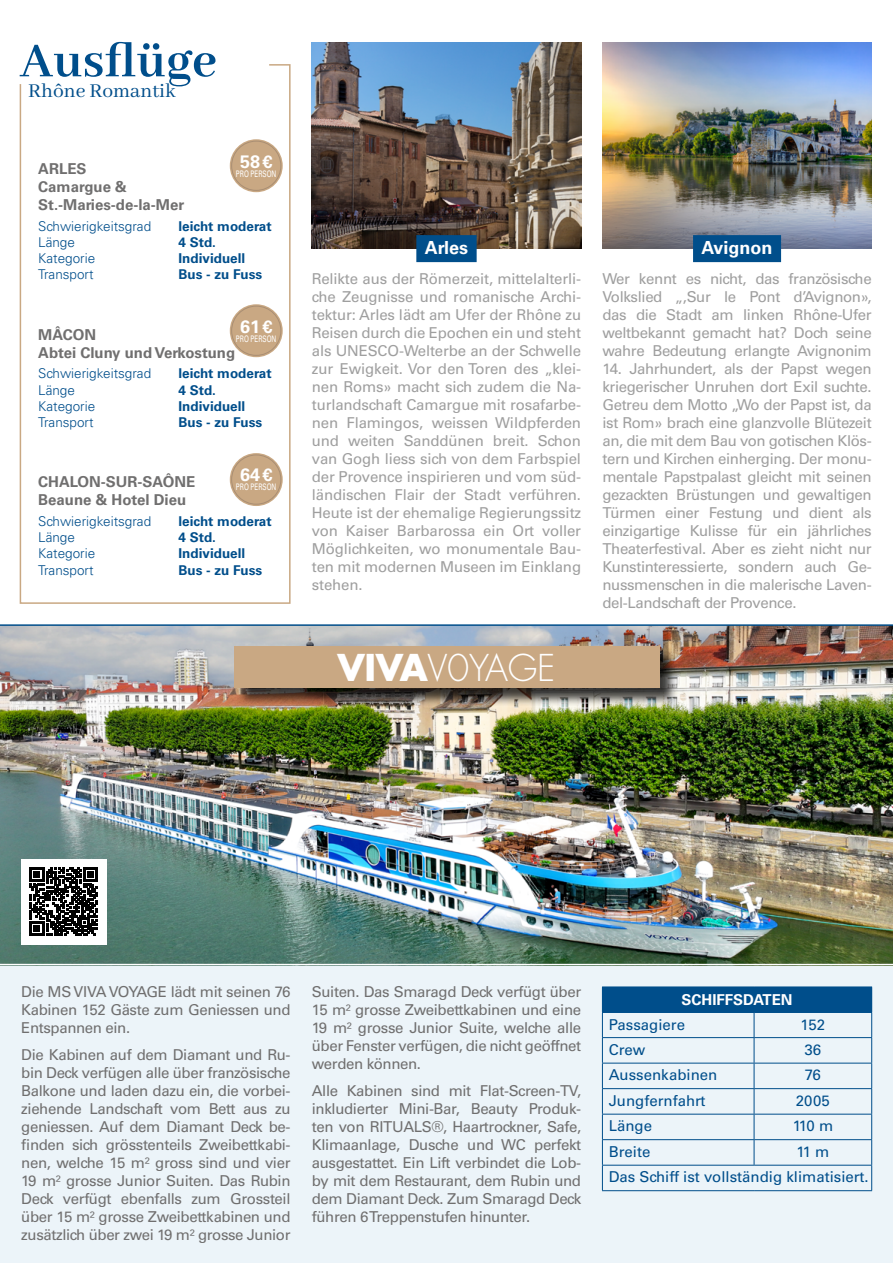
<style>
.page{position:relative;width:893px;height:1263px;background:#fff}
.page>*{position:absolute;margin:0;border:0;box-sizing:border-box;transform-origin:0 0}
.t1{font:700 52.5px "Abhaya Libre";color:#004e8b}
.t2{font:300 36px "Futura Std";letter-spacing:-.01em;color:#fff}
.t3{font:21px "Abhaya Libre";color:#004e8b}
.t4{font:700 18px "Univers LT Std";color:#fff}
.t5{font:15px/18px "Univers LT Std";letter-spacing:-.025em;color:#9f9f9f;text-align:justify}
.t6{font:15px/18px "Univers LT Std";letter-spacing:-.025em;color:#706f6f;text-align:justify}
.t7{font:15px/25.5px "Univers LT Std";color:#004e8b}
.t8{font:700 15px/18px "Univers LT Std";color:#706f6f}
.t9{font:700 15px "Univers LT Std";color:#fff}
.t10{font:300 13.5px "Univers LT Std";color:#004e8b}
.t11{font:700 13.5px "Univers LT Std";color:#004e8b}
.t12{font:9px "Univers LT Std";color:#fff;scale:.7 1}
.s1{font-weight:700}
</style>
<div class="page">
<div style="left:0;top:965px;width:893px;height:298px;background:#ecf4f9"></div>
<div style="left:602px;top:987px;width:270px;height:25px;background:#004e8b"></div>
<svg style="left:603px;top:1013px;width:268px;height:152px"></svg>
<hr style="left:602px;top:1037px;width:152px;height:1px;background:#004e8b">
<hr style="left:754px;top:1037px;width:118px;height:1px;background:#004e8b">
<hr style="left:602px;top:1063px;width:152px;height:1px;background:#004e8b">
<hr style="left:754px;top:1063px;width:118px;height:1px;background:#004e8b">
<hr style="left:602px;top:1088px;width:152px;height:1px;background:#004e8b">
<hr style="left:754px;top:1088px;width:118px;height:1px;background:#004e8b">
<hr style="left:602px;top:1114px;width:152px;height:1px;background:#004e8b">
<hr style="left:754px;top:1114px;width:118px;height:1px;background:#004e8b">
<hr style="left:602px;top:1139px;width:152px;height:1px;background:#004e8b">
<hr style="left:754px;top:1139px;width:118px;height:1px;background:#004e8b">
<svg style="left:754px;top:1013px;width:1px;height:152px"></svg>
<hr style="left:602px;top:1165px;width:152px;height:1px;background:#004e8b">
<hr style="left:754px;top:1165px;width:118px;height:1px;background:#004e8b">
<hr style="left:602px;top:1190px;width:152px;height:1px;background:#004e8b">
<hr style="left:754px;top:1190px;width:118px;height:1px;background:#004e8b">
<hr style="left:602px;top:986px;width:152px;height:1px;background:#004e8b">
<svg style="left:602px;top:1013px;width:1px;height:177px"></svg>
<hr style="left:754px;top:986px;width:118px;height:1px;background:#004e8b">
<svg style="left:871px;top:1013px;width:1px;height:177px"></svg>
<hr style="left:602px;top:1012px;width:152px;height:1px;background:#004e8b">
<hr style="left:754px;top:1012px;width:118px;height:1px;background:#004e8b">
<img style="left:0;top:626px;width:893px;height:338px">
<div style="left:236px;top:648px;width:442px;height:59px;background:#000;opacity:.75"></div>
<div style="left:234px;top:646px;width:425px;height:42px;background:#c9a883"></div>
<div style="left:20px;top:64px;width:271px;height:540px;border:2px solid #c9a883"></div>
<svg style="left:19px;top:64px;width:259px;height:29px"></svg>
<img style="left:312px;top:43px;width:269px;height:206px">
<div style="left:416px;top:235px;width:61px;height:27px;background:#004e8b"></div>
<img style="left:602px;top:43px;width:270px;height:206px">
<div style="left:693px;top:235px;width:88px;height:27px;background:#004e8b"></div>
<div style="left:21px;top:859px;width:85px;height:85px;background:#fff"></div>
<svg style="left:30px;top:867px;width:68px;height:69px"></svg>
<hr style="left:0;top:624px;width:893px;height:2px;background:#004e8b">
<svg style="left:230px;top:139px;width:53px;height:53px"></svg>
<div style="left:232px;top:141px;width:49px;height:49px;background:#c9a883;border-radius:50%"></div>
<div style="left:231px;top:141px;width:50px;height:50px;border:1px solid #a98e73;border-radius:50%"></div>
<svg style="left:230px;top:304px;width:53px;height:53px"></svg>
<div style="left:232px;top:306px;width:49px;height:49px;background:#c9a883;border-radius:50%"></div>
<div style="left:231px;top:306px;width:50px;height:50px;border:1px solid #a98e73;border-radius:50%"></div>
<svg style="left:230px;top:453px;width:53px;height:53px"></svg>
<div style="left:232px;top:455px;width:49px;height:49px;background:#c9a883;border-radius:50%"></div>
<div style="left:231px;top:455px;width:50px;height:49px;border:1px solid #a98e73;border-radius:50%"></div>
<h1 class="t1" style="left:20px;top:31px;width:199px">Ausflüge</h1>
<h3 class="t3" style="left:28px;top:79px;width:149px">Rhône Romantik</h3>
<p class="t4" style="left:240px;top:151px;width:34px">58€</p>
<p class="t12" style="left:236px;top:168px;width:60px">PRO PERSON</p>
<p class="t8" style="left:38px;top:160px;width:148px">ARLES<br>Camargue &amp;<br>St.-Maries-de-la-Mer</p>
<p class="t10" style="left:38px;top:218px;width:115px">Schwierigkeitsgrad</p>
<p class="t11" style="left:178px;top:218px;width:95px">leicht moderat</p>
<p class="t10" style="left:38px;top:234px;width:38px">Länge</p>
<p class="t11" style="left:178px;top:234px;width:39px">4 Std.</p>
<p class="t10" style="left:38px;top:250px;width:59px">Kategorie</p>
<p class="t11" style="left:178px;top:250px;width:68px">Individuell</p>
<p class="t10" style="left:38px;top:266px;width:57px">Transport</p>
<p class="t11" style="left:178px;top:267px;width:85px">Bus - zu Fuss</p>
<p class="t4" style="left:240px;top:316px;width:34px">61€</p>
<p class="t12" style="left:236px;top:333px;width:60px">PRO PERSON</p>
<p class="t8" style="left:38px;top:326px;width:198px">MÂCON<br>Abtei Cluny und Verkostung</p>
<p class="t10" style="left:38px;top:365px;width:115px">Schwierigkeitsgrad</p>
<p class="t11" style="left:178px;top:366px;width:95px">leicht moderat</p>
<p class="t10" style="left:38px;top:382px;width:38px">Länge</p>
<p class="t11" style="left:178px;top:382px;width:39px">4 Std.</p>
<p class="t10" style="left:38px;top:398px;width:59px">Kategorie</p>
<p class="t11" style="left:178px;top:398px;width:68px">Individuell</p>
<p class="t10" style="left:38px;top:414px;width:57px">Transport</p>
<p class="t11" style="left:178px;top:414px;width:85px">Bus - zu Fuss</p>
<p class="t4" style="left:240px;top:464px;width:34px">64€</p>
<p class="t12" style="left:236px;top:482px;width:60px">PRO PERSON</p>
<p class="t8" style="left:38px;top:473px;width:159px">CHALON-SUR-SAÔNE<br>Beaune &amp; Hotel Dieu</p>
<p class="t10" style="left:38px;top:513px;width:115px">Schwierigkeitsgrad</p>
<p class="t11" style="left:178px;top:513px;width:95px">leicht moderat</p>
<p class="t10" style="left:38px;top:529px;width:38px">Länge</p>
<p class="t11" style="left:178px;top:529px;width:39px">4 Std.</p>
<p class="t10" style="left:38px;top:545px;width:59px">Kategorie</p>
<p class="t11" style="left:178px;top:546px;width:68px">Individuell</p>
<p class="t10" style="left:38px;top:562px;width:57px">Transport</p>
<p class="t11" style="left:178px;top:562px;width:85px">Bus - zu Fuss</p>
<p class="t4" style="left:425px;top:237px;width:45px">Arles</p>
<p class="t5" style="left:312px;top:270px;width:271px">Relikte aus der Römerzeit, mittelalterli&shy;che Zeugnisse und romanische Archi&shy;tektur: Arles lädt am Ufer der Rhône zu Reisen durch die Epochen ein und steht als UNESCO-Welterbe an der Schwelle zur Ewigkeit. Vor den Toren des „klei&shy;nen Roms» macht sich zudem die Na&shy;turlandschaft Camargue mit rosafarbe&shy;nen Flamingos, weissen Wildpferden und weiten Sanddünen breit. Schon van Gogh liess sich von dem Farbspiel der Provence inspirieren und vom süd&shy;ländischen Flair der Stadt verführen.<br>Heute ist der ehemalige Regierungssitz von Kaiser Barbarossa ein Ort voller Möglichkeiten, wo monumentale Bau&shy;ten mit modernen Museen im Einklang stehen.</p>
<h2 class="t2" style="left:338px;top:646px;width:219px"><span class="s1">VIVA</span>V0YAGE</h2>
<p class="t4" style="left:702px;top:237px;width:73px">Avignon</p>
<p class="t5" style="left:602px;top:270px;width:271px">Wer kennt es nicht, das französische Volkslied „,Sur le Pont d’Avignon», das die Stadt am linken Rhône-Ufer weltbekannt gemacht hat? Doch seine wahre Bedeutung erlangte Avignonim</p>
<p class="t5" style="left:602px;top:360px;width:271px">14. Jahrhundert, als der Papst wegen kriegerischer Unruhen dort Exil suchte.<br>Getreu dem Motto „Wo der Papst ist, da ist Rom» brach eine glanzvolle Blütezeit an, die mit dem Bau von gotischen Klös&shy;tern und Kirchen einherging. Der monu&shy;mentale Papstpalast gleicht mit seinen gezackten Brüstungen und gewaltigen Türmen einer Festung und dient als einzigartige Kulisse für ein jährliches Theaterfestival. Aber es zieht nicht nur Kunstinteressierte, sondern auch Ge&shy;nussmenschen in die malerische Laven&shy;del-Landschaft der Provence.</p>
<p class="t6" style="left:21px;top:983px;width:271px">Die MS VIVA VOYAGE lädt mit seinen 76<br>Kabinen 152 Gäste zum Geniessen und Entspannen ein.</p>
<p class="t6" style="left:21px;top:1046px;width:271px">Die Kabinen auf dem Diamant und Ru&shy;bin Deck verfügen alle über französische Balkone und laden dazu ein, die vorbei&shy;ziehende Landschaft vom Bett aus zu geniessen. Auf dem Diamant Deck be&shy;finden sich grösstenteils Zweibettkabi&shy;nen, welche 15 m² gross sind und vier 19 m² grosse Junior Suiten. Das Rubin Deck verfügt ebenfalls zum Grossteil über 15 m² grosse Zweibettkabinen und zusätzlich über zwei 19 m² grosse Junior</p>
<p class="t6" style="left:312px;top:983px;width:271px">Suiten. Das Smaragd Deck verfügt über 15 m² grosse Zweibettkabinen und eine 19 m² grosse Junior Suite, welche alle über Fenster verfügen, die nicht geöffnet werden können.</p>
<p class="t6" style="left:312px;top:1082px;width:271px">Alle Kabinen sind mit Flat-Screen-TV, inkludierter Mini-Bar, Beauty Produk&shy;ten von RITUALS®, Haartrockner, Safe, Klimaanlage, Dusche und WC perfekt ausgestattet. Ein Lift verbindet die Lob&shy;by mit dem Restaurant, dem Rubin und dem Diamant Deck. Zum Smaragd Deck führen 6 Treppenstufen hinunter.</p>
<p class="t9" style="left:681px;top:991px;width:113px">SCHIFFSDATEN</p>
<p class="t7" style="left:609px;top:1012px;width:78px">Passagiere</p>
<p class="t7" style="left:800px;top:1012px;width:26px">152</p>
<p class="t7" style="left:609px;top:1037px;width:38px">Crew</p>
<p class="t7" style="left:805px;top:1037px;width:18px">36</p>
<p class="t7" style="left:609px;top:1062px;width:110px">Aussenkabinen</p>
<p class="t7" style="left:805px;top:1062px;width:18px">76</p>
<p class="t7" style="left:609px;top:1088px;width:98px">Jungfernfahrt</p>
<p class="t7" style="left:796px;top:1088px;width:35px">2005</p>
<p class="t7" style="left:609px;top:1113px;width:45px">Länge</p>
<p class="t7" style="left:793px;top:1113px;width:42px">110 m</p>
<p class="t7" style="left:609px;top:1139px;width:43px">Breite</p>
<p class="t7" style="left:609px;top:1139px;width:261px;text-indent:188px">11 m<br>Das Schiff ist vollständig klimatisiert.</p>
</div>
